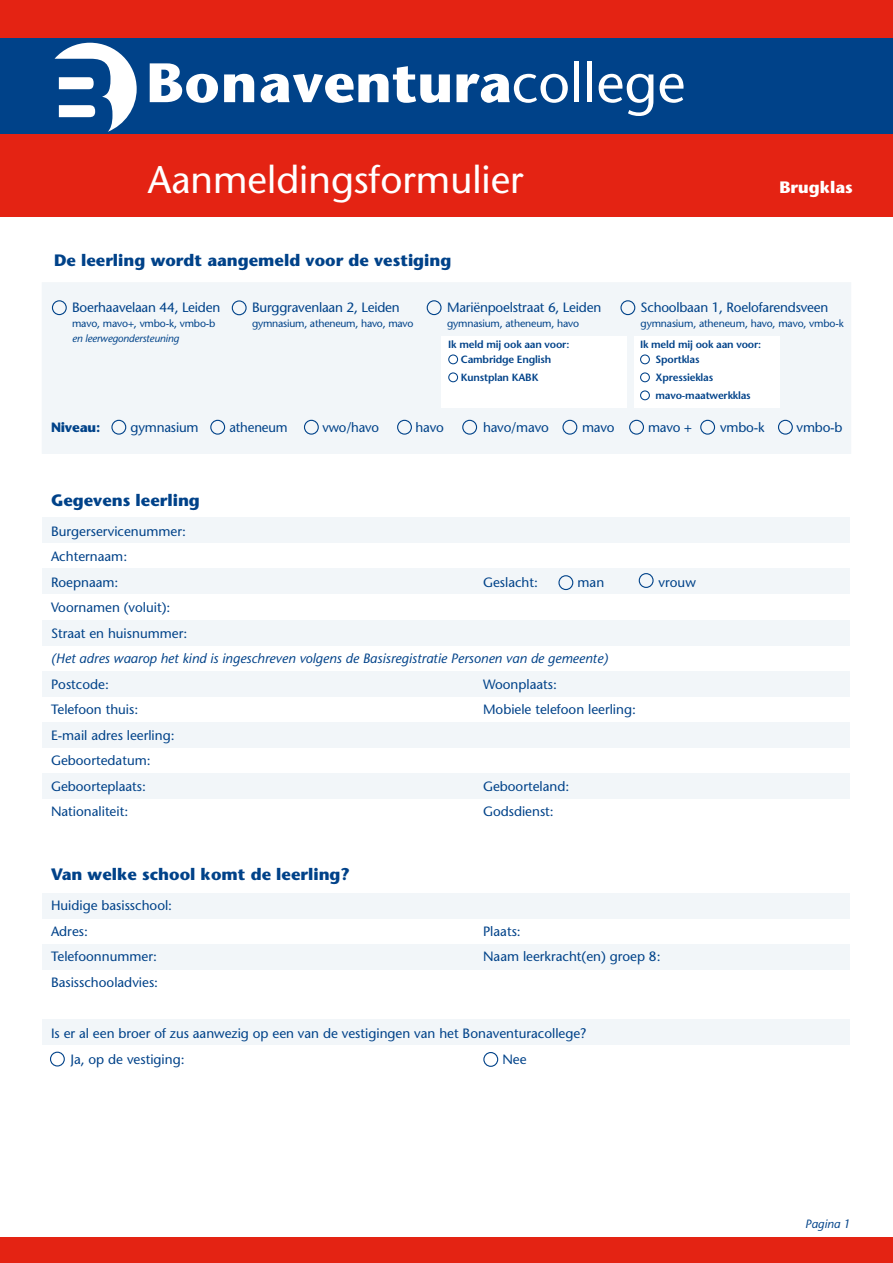
<style>
.page{position:relative;width:893px;height:1263px;background:#fff}
.page>*{position:absolute;margin:0;border:0;box-sizing:border-box;transform-origin:0 0}
.t1{font:700 55.35px "Stone Sans Std";color:#fff}
.t2{font:500 38.55px "Stone Sans Std";color:#fff}
.t3{font:700 16.5px "Stone Sans Std";color:#004289}
.t4{font:700 16.5px "Stone Sans Std";color:#fff}
.t5{font:500 13.5px/25.5px "Stone Sans Std";color:#004289}
.t6{font:italic 500 13.5px "Stone Sans Std";color:#004289}
.t7{font:700 13.5px "Stone Sans Std";letter-spacing:-.015em;color:#004289}
.t8{font:italic 12px "Stone Sans";color:#004289}
.t9{font:500 10.5px "Stone Sans Std";letter-spacing:-.015em;color:#004289}
.t10{font:600 10.5px/15px "Stone Sans Std";letter-spacing:-.015em;color:#004289}
.t11{font:italic 10.5px "Stone Sans";letter-spacing:-.015em;color:#004289}
.s1{font-weight:500}
</style>
<div class="page">
<div style="left:42px;top:282px;width:809px;height:172px;background:#f2f6f9"></div>
<div style="left:43px;top:518px;width:807px;height:25px;background:#f2f6f9"></div>
<div style="left:43px;top:569px;width:807px;height:25px;background:#f2f6f9"></div>
<div style="left:43px;top:620px;width:807px;height:26px;background:#f2f6f9"></div>
<div style="left:43px;top:671px;width:807px;height:26px;background:#f2f6f9"></div>
<div style="left:43px;top:722px;width:807px;height:26px;background:#f2f6f9"></div>
<div style="left:43px;top:773px;width:807px;height:26px;background:#f2f6f9"></div>
<div style="left:43px;top:893px;width:807px;height:26px;background:#f2f6f9"></div>
<div style="left:43px;top:944px;width:807px;height:26px;background:#f2f6f9"></div>
<div style="left:43px;top:1019px;width:807px;height:26px;background:#f2f6f9"></div>
<div style="left:52px;top:300px;width:15px;height:15px;border:1px solid #004289;border-radius:50%"></div>
<div style="left:111px;top:420px;width:15px;height:15px;border:1px solid #004289;border-radius:50%"></div>
<div style="left:629px;top:420px;width:15px;height:15px;border:1px solid #004289;border-radius:50%"></div>
<div style="left:700px;top:420px;width:15px;height:15px;border:1px solid #004289;border-radius:50%"></div>
<div style="left:778px;top:420px;width:15px;height:15px;border:1px solid #004289;border-radius:50%"></div>
<div style="left:210px;top:420px;width:15px;height:15px;border:1px solid #004289;border-radius:50%"></div>
<div style="left:304px;top:420px;width:15px;height:15px;border:1px solid #004289;border-radius:50%"></div>
<div style="left:397px;top:420px;width:15px;height:15px;border:1px solid #004289;border-radius:50%"></div>
<div style="left:462px;top:420px;width:15px;height:15px;border:1px solid #004289;border-radius:50%"></div>
<div style="left:562px;top:420px;width:15px;height:15px;border:1px solid #004289;border-radius:50%"></div>
<div style="left:620px;top:300px;width:15px;height:15px;border:1px solid #004289;border-radius:50%"></div>
<div style="left:232px;top:300px;width:15px;height:15px;border:1px solid #004289;border-radius:50%"></div>
<div style="left:427px;top:300px;width:15px;height:15px;border:1px solid #004289;border-radius:50%"></div>
<div style="left:558px;top:575px;width:15px;height:15px;border:1px solid #004289;border-radius:50%"></div>
<div style="left:639px;top:573px;width:15px;height:15px;border:1px solid #004289;border-radius:50%"></div>
<div style="left:483px;top:1052px;width:15px;height:15px;border:1px solid #004289;border-radius:50%"></div>
<div style="left:50px;top:1052px;width:15px;height:14px;border:1px solid #004289;border-radius:50%"></div>
<div style="left:441px;top:336px;width:186px;height:71px;background:#fff"></div>
<div style="left:634px;top:336px;width:146px;height:71px;background:#fff"></div>
<div style="left:448px;top:354px;width:10px;height:10px;border:1px solid #004289;border-radius:50%"></div>
<div style="left:448px;top:372px;width:10px;height:10px;border:1px solid #004289;border-radius:50%"></div>
<div style="left:640px;top:354px;width:10px;height:10px;border:1px solid #004289;border-radius:50%"></div>
<div style="left:640px;top:372px;width:10px;height:10px;border:1px solid #004289;border-radius:50%"></div>
<div style="left:640px;top:390px;width:10px;height:10px;border:1px solid #004289;border-radius:50%"></div>
<div style="left:0;top:1237px;width:893px;height:26px;background:#e42313"></div>
<div style="left:0;top:0;width:893px;height:217px;background:#e42313"></div>
<div style="left:0;top:39px;width:893px;height:95px;background:#004289"></div>
<svg style="left:55px;top:43px;width:82px;height:89px"></svg>
<h1 class="t1" style="left:146px;top:50px;width:541px">Bonaventura<span class="s1">college</span></h1>
<h2 class="t2" style="left:148px;top:156px;width:377px">Aanmeldingsformulier</h2>
<p class="t3" style="left:54px;top:250px;width:399px">De leerling wordt aangemeld voor de vestiging</p>
<p class="t4" style="left:779px;top:178px;width:75px">Brugklas</p>
<p class="t5" style="left:72px;top:294px;width:150px">Boerhaavelaan 44, Leiden</p>
<p class="t5" style="left:252px;top:294px;width:149px">Burggravenlaan 2, Leiden</p>
<p class="t5" style="left:447px;top:294px;width:156px">Mariënpoelstraat 6, Leiden</p>
<p class="t5" style="left:641px;top:294px;width:189px">Schoolbaan 1, Roelofarendsveen</p>
<p class="t9" style="left:72px;top:317px;width:145px">mavo, mavo+, vmbo-k, vmbo-b</p>
<p class="t9" style="left:252px;top:317px;width:163px">gymnasium, atheneum, havo, mavo</p>
<p class="t9" style="left:447px;top:317px;width:134px">gymnasium, atheneum, havo</p>
<p class="t9" style="left:641px;top:317px;width:205px">gymnasium, atheneum, havo, mavo, vmbo-k</p>
<p class="t11" style="left:72px;top:332px;width:109px">en leerwegondersteuning</p>
<p class="t10" style="left:655px;top:337px;width:107px;text-indent:-15px">Ik meld mij ook aan voor:<br>Sportklas</p>
<p class="t10" style="left:655px;top:368px;width:97px;line-height:18px">Xpressieklas mavo-maatwerkklas</p>
<p class="t10" style="left:448px;top:337px;width:123px;text-align:center">Ik meld mij ook aan voor:<br>Cambridge English</p>
<p class="t10" style="left:461px;top:370px;width:79px">Kunstplan KABK</p>
<p class="t7" style="left:51px;top:419px;width:51px">Niveau:</p>
<p class="t5" style="left:131px;top:414px;width:70px">gymnasium</p>
<p class="t5" style="left:230px;top:414px;width:60px">atheneum</p>
<p class="t5" style="left:323px;top:414px;width:58px">vwo/havo</p>
<p class="t5" style="left:416px;top:414px;width:30px">havo</p>
<p class="t5" style="left:483px;top:414px;width:67px">havo/mavo</p>
<p class="t5" style="left:582px;top:414px;width:34px">mavo</p>
<p class="t5" style="left:648px;top:414px;width:45px">mavo +</p>
<p class="t5" style="left:720px;top:414px;width:46px">vmbo-k</p>
<p class="t5" style="left:797px;top:414px;width:47px">vmbo-b</p>
<p class="t3" style="left:51px;top:490px;width:150px">Gegevens leerling</p>
<p class="t5" style="left:51px;top:518px;width:137px">Burgerservicenummer:<br>Achternaam:<br>Roepnaam:</p>
<p class="t5" style="left:483px;top:569px;width:56px">Geslacht:</p>
<p class="t5" style="left:578px;top:569px;width:28px">man</p>
<p class="t5" style="left:659px;top:569px;width:39px">vrouw</p>
<p class="t5" style="left:51px;top:595px;width:138px">Voornamen (voluit):<br>Straat en huisnummer:</p>
<p class="t6" style="left:51px;top:650px;width:559px">(Het adres waarop het kind is ingeschreven volgens de Basisregistratie Personen van de gemeente)</p>
<p class="t5" style="left:51px;top:671px;width:59px">Postcode:</p>
<p class="t5" style="left:483px;top:671px;width:75px">Woonplaats:</p>
<p class="t5" style="left:51px;top:697px;width:89px">Telefoon thuis:</p>
<p class="t5" style="left:483px;top:697px;width:154px">Mobiele telefoon leerling:</p>
<p class="t5" style="left:51px;top:722px;width:125px">E-mail adres leerling:<br>Geboortedatum:<br>Geboorteplaats:</p>
<p class="t5" style="left:483px;top:773px;width:88px">Geboorteland:</p>
<p class="t5" style="left:51px;top:799px;width:79px">Nationaliteit:</p>
<p class="t5" style="left:483px;top:799px;width:72px">Godsdienst:</p>
<p class="t3" style="left:51px;top:865px;width:301px">Van welke school komt de leerling?</p>
<p class="t5" style="left:51px;top:893px;width:123px">Huidige basisschool:<br>Adres:</p>
<p class="t5" style="left:483px;top:918px;width:39px">Plaats:</p>
<p class="t5" style="left:51px;top:944px;width:107px">Telefoonnummer:</p>
<p class="t5" style="left:483px;top:944px;width:179px">Naam leerkracht(en) groep 8:</p>
<p class="t5" style="left:51px;top:969px;width:109px">Basisschooladvies:</p>
<p class="t5" style="left:70px;top:1020px;width:518px;text-indent:-19px">Is er al een broer of zus aanwezig op een van de vestigingen van het Bonaventuracollege?<br>Ja, op de vestiging:</p>
<p class="t5" style="left:502px;top:1046px;width:26px">Nee</p>
<p class="t8" style="left:805px;top:1217px;width:47px">Pagina 1</p>
</div>
